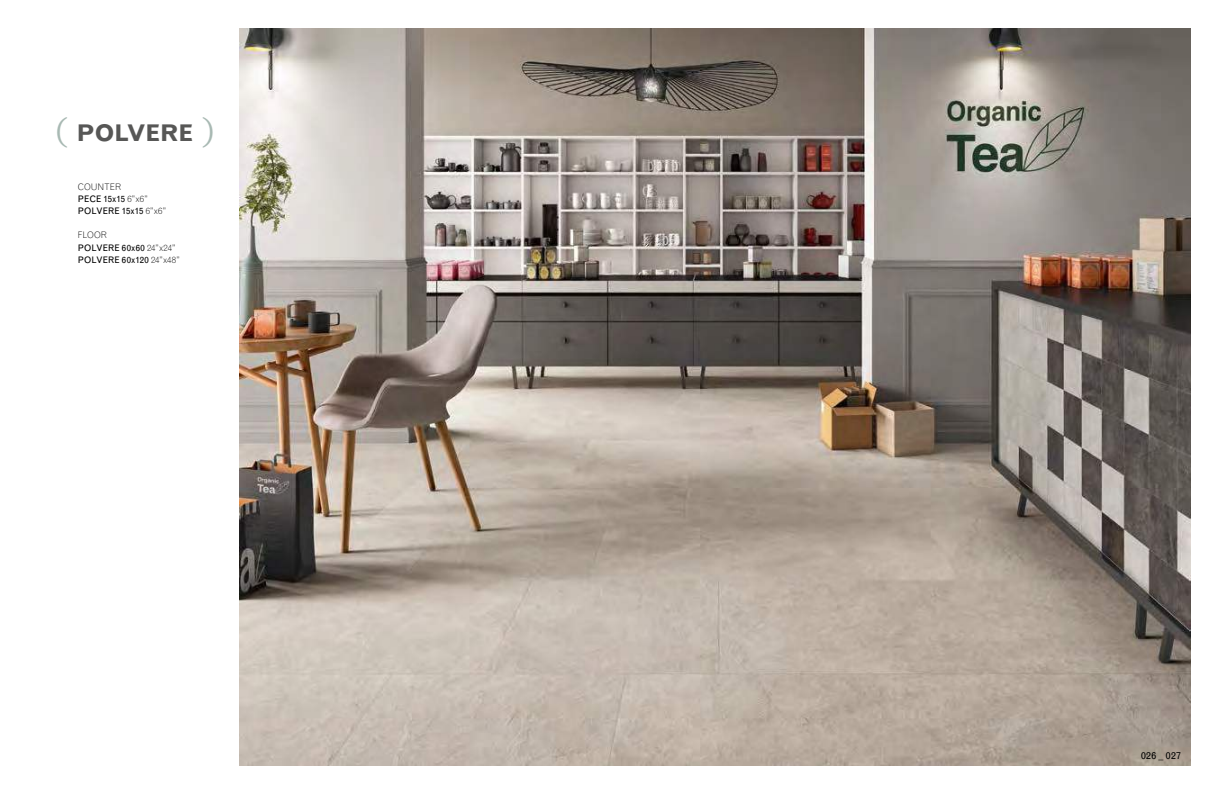
<style>
.page{position:relative;width:1219px;height:794px;background:#fff}
.page>*{position:absolute;margin:0;border:0;box-sizing:border-box;transform-origin:0 0}
.t1{font:700 23px "Grotesque MT Std";letter-spacing:-.015em;color:#575756}
.t2{font:10px "Grotesque MT Std";letter-spacing:.035em;color:#000}
.t3{font:9px/12px "Grotesque MT Std";color:#000}
.s1{font-family:"Clarendon";font-weight:300;font-size:35.2px;color:#a8b9b3}
.s2{font-weight:300}
</style>
<div class="page">
<img style="left:240px;top:28px;width:951px;height:737px">
<h1 class="t1" style="left:56px;top:120px;width:159px"><span class="s1">(</span> POLVERE <span class="s1">)</span></h1>
<p class="t3" style="left:78px;top:181px;width:90px"><span class="s2">COUNTER<br></span>PECE 15x15 <span class="s2">6”x6”<br></span>POLVERE 15x15 <span class="s2">6”x6”</span></p>
<p class="t3" style="left:78px;top:229px;width:104px"><span class="s2">FLOOR<br></span>POLVERE 60x60 <span class="s2">24”x24”<br></span>POLVERE 60x120 <span class="s2">24”x48”</span></p>
<p class="t2" style="left:1141px;top:749px;width:41px">026 _ 027</p>
</div>
